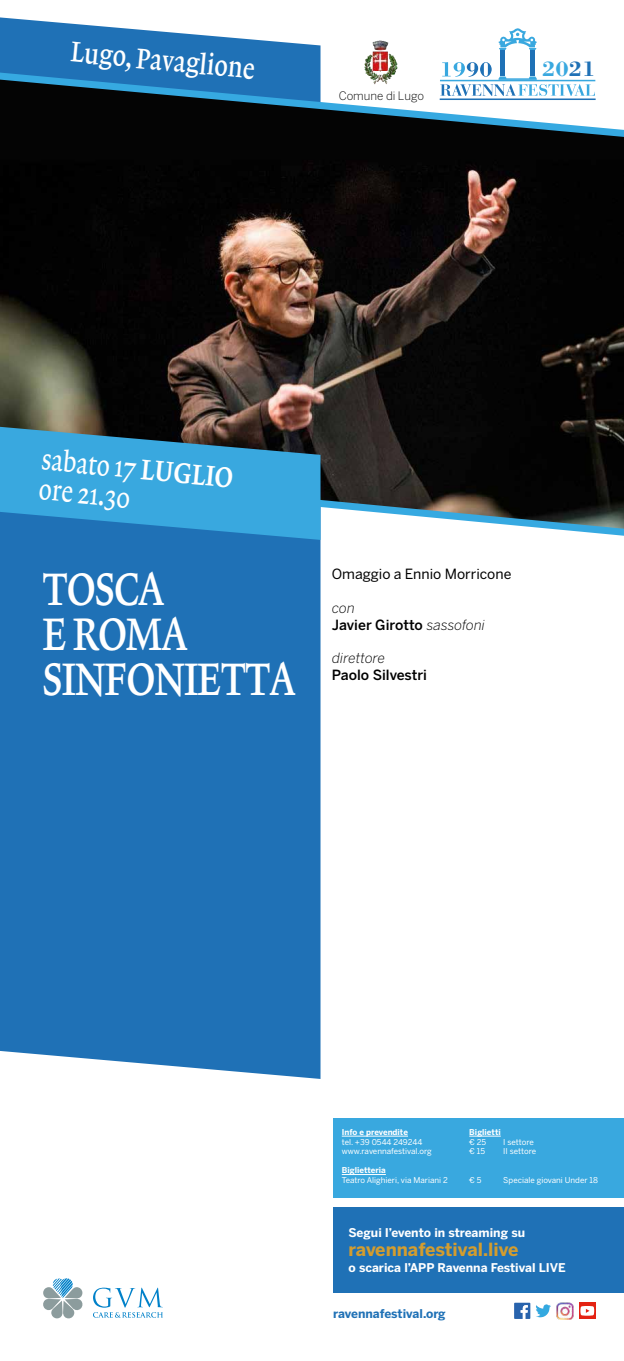
<style>
.page{position:relative;width:624px;height:1361px;background:#fff}
.page>*{position:absolute;margin:0;border:0;box-sizing:border-box;transform-origin:0 0}
.t1{font:48px/45px "Lexicon No 1 Roman B";letter-spacing:-.03em;color:#fff;scale:.8 1}
.t2{font:30px/30px "Lexicon No 1 Roman A";color:#fff;scale:.8 1}
.t3{font:30px "Lexicon No 1 Roman B";color:#fff;scale:.8 1}
.t4{font:700 21.9px "Bodoni";color:#39a8df}
.t5{font:700 18px "Benton Sans";color:#d39d2f}
.t6{font:500 14px/16.8px "Benton Sans";color:#000}
.t7{font:14px "Benton Sans";color:#000}
.t8{font:italic 300 14px "Benton Sans";color:#000}
.t9{font:700 12px "Benton Sans";color:#fff}
.t10{font:700 12px "Benton Sans";letter-spacing:-.005em;color:#1f71b6}
.t11{font:300 11.6px "Benton Sans";color:#000}
.t12{font:8px/9.6px "Benton Sans";color:#fff}
.t13{font:700 8px "Benton Sans";color:#fff}
.s1{color:#1f71b6}
.s2{font-family:"Lexicon No 1 Roman C"}
.s3{font-weight:300;font-style:italic}
</style>
<div class="page">
<div style="left:333px;top:1118px;width:291px;height:79px;background:#39a8df"></div>
<div style="left:333px;top:1207px;width:291px;height:85px;background:#1f71b6"></div>
<div style="left:0;top:17px;width:320px;height:1062px;background:#1f71b6"></div>
<hr style="left:342px;top:1136px;width:66px;height:1px;background:#fff">
<hr style="left:342px;top:1174px;width:44px;height:1px;background:#fff">
<svg style="left:0;top:67px;width:624px;height:474px;background:#2b2c2c"></svg>
<svg style="left:514px;top:1302px;width:16px;height:17px"></svg>
<div style="left:579px;top:1302px;width:16px;height:17px;background:#e42313"></div>
<svg style="left:580px;top:1306px;width:14px;height:9px"></svg>
<img style="left:556px;top:1302px;width:17px;height:17px">
<div style="left:530px;top:51px;width:5px;height:25px;background:#1f71b6"></div>
<svg style="left:498px;top:28px;width:38px;height:22px"></svg>
<div style="left:500px;top:51px;width:5px;height:25px;background:#1f71b6"></div>
<svg style="left:439px;top:62px;width:156px;height:38px"></svg>
<svg style="left:0;top:427px;width:320px;height:113px;background:#3491c2"></svg>
<hr style="left:469px;top:1136px;width:31px;height:1px;background:#fff">
<img style="left:372px;top:41px;width:18px;height:31px">
<svg style="left:43px;top:1278px;width:40px;height:40px"></svg>
<svg style="left:93px;top:1287px;width:70px;height:30px"></svg>
<h2 class="t3" style="left:73px;top:34px;width:232px;rotate:6deg">Lugo, Pavaglione</h2>
<h3 class="t11" style="left:339px;top:89px;width:87px">Comune di Lugo</h3>
<h3 class="t4" style="left:542px;top:55px;width:55px">20<span class="s1">21</span></h3>
<h2 class="t2" style="left:44px;top:444px;width:242px;rotate:6deg">sabato 17 <span class="s2">LUGLIO </span>ore 21.30</h2>
<h1 class="t1" style="left:43px;top:567px;width:318px">TOSCA<br>E ROMA<br>SINFONIETTA</h1>
<h3 class="t7" style="left:332px;top:566px;width:181px">Omaggio a Ennio Morricone</h3>
<h3 class="t6" style="left:332px;top:599px;width:154px"><span class="s3">con<br></span>Javier Girotto <span class="s3">sassofoni</span></h3>
<h3 class="t8" style="left:332px;top:650px;width:55px">direttore</h3>
<h3 class="t6" style="left:332px;top:666px;width:97px">Paolo Silvestri</h3>
<p class="t13" style="left:342px;top:1127px;width:68px">Info e prevendite</p>
<p class="t12" style="left:342px;top:1137px;width:91px">tel. +39 0544 249244 www.ravennafestival.org</p>
<p class="t13" style="left:342px;top:1165px;width:46px">Biglietteria</p>
<p class="t12" style="left:342px;top:1175px;width:107px">Teatro Alighieri, via Mariani 2</p>
<p class="t13" style="left:469px;top:1127px;width:33px">Biglietti</p>
<p class="t12" style="left:469px;top:1137px;width:19px">€ 25</p>
<p class="t12" style="left:503px;top:1137px;width:32px">I settore</p>
<p class="t12" style="left:469px;top:1146px;width:17px">€ 15</p>
<p class="t12" style="left:503px;top:1146px;width:34px">II settore</p>
<p class="t12" style="left:469px;top:1175px;width:14px">€5</p>
<p class="t12" style="left:503px;top:1175px;width:96px">Speciale giovani Under 18</p>
<h3 class="t9" style="left:348px;top:1226px;width:178px">Segui l’evento in streaming su</h3>
<h3 class="t5" style="left:348px;top:1239px;width:171px">ravennafestival.live</h3>
<h3 class="t9" style="left:348px;top:1261px;width:219px">o scarica l’APP Ravenna Festival LIVE</h3>
<h3 class="t10" style="left:333px;top:1307px;width:114px">ravennafestival.org</h3>
</div>
